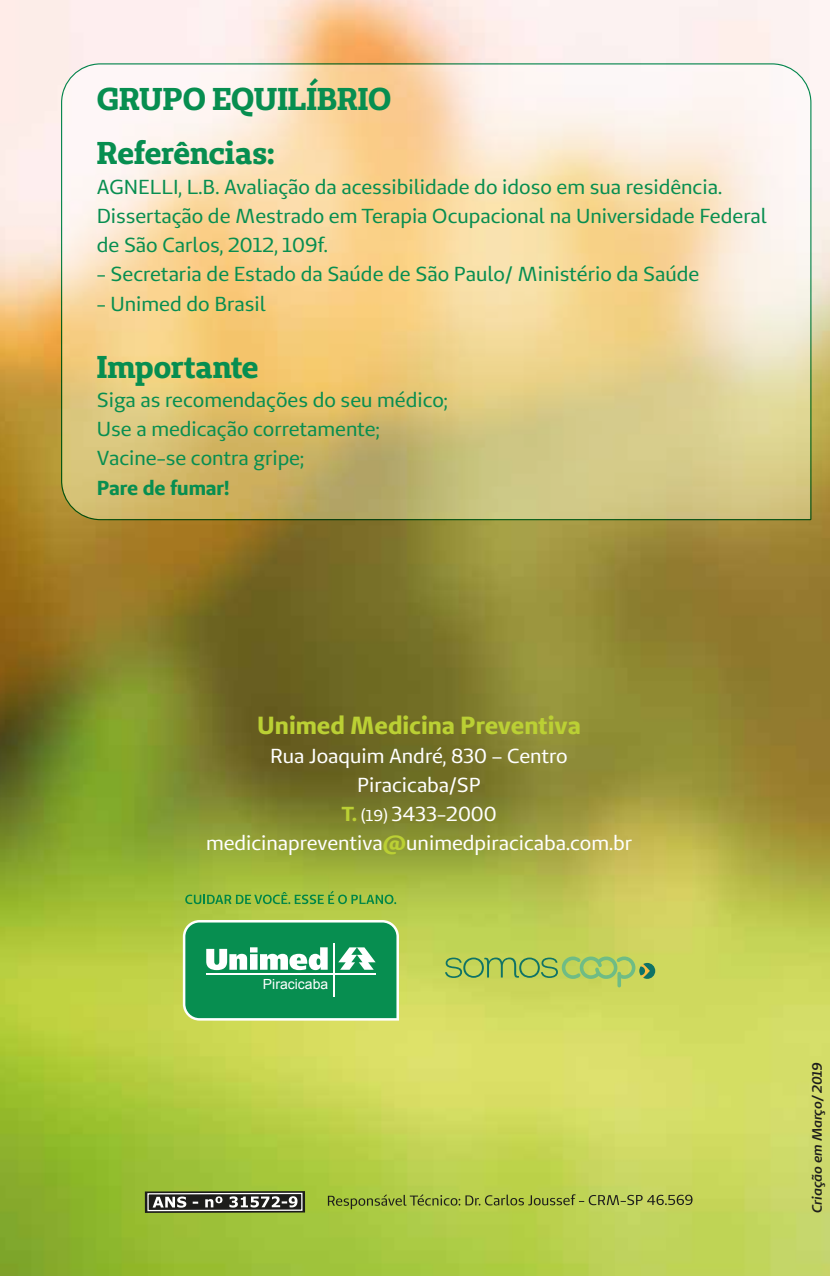
<style>
.page{position:relative;width:830px;height:1276px;background:#fff}
.page>*{position:absolute;margin:0;border:0;box-sizing:border-box;transform-origin:0 0}
.t1{font:700 31.5px/54px "Unimed Slab";letter-spacing:-.005em;color:#078e50}
.t2{font:700 24.75px "Unimed Sans";color:#bbd034}
.t3{font:20.25px/29.2px "Unimed Sans";color:#078e50}
.t4{font:20.25px/28.8px "Unimed Sans";color:#fff;text-align:center}
.t5{font:700 20.25px "Unimed Sans";color:#078e50}
.t6{font:13.95px "Arial";color:#fff}
.t7{font:italic 600 13.5px "Unimed Sans";letter-spacing:-.005em;color:#1d1d1b}
.s1{font-weight:700;color:#bbd034}
.s2{font-size:15.75px}
</style>
<div class="page">
<img style="left:0;top:0;width:829px;height:1276px">
<svg style="left:145px;top:1191px;width:160px;height:22px"></svg>
<div style="left:147px;top:1192px;width:155px;height:19px;border:1px solid #fff"></div>
<svg style="left:152px;top:1196px;width:145px;height:11px"></svg>
<svg style="left:328px;top:1194px;width:364px;height:15px;background:#9daf46"></svg>
<svg style="left:61px;top:63px;width:750px;height:457px;background:#ebd5a0"></svg>
<svg style="left:445px;top:955px;width:210px;height:32px;background:#aac75e"></svg>
<svg style="left:183px;top:920px;width:216px;height:100px;background:#31a16d"></svg>
<hr style="left:206px;top:973px;width:169px;height:2px;background:#fff">
<svg style="left:185px;top:891px;width:211px;height:13px;background:#7eb444"></svg>
<h1 class="t1" style="left:97px;top:72px;width:296px">GRUPO EQUILÍBRIO<br>Referências:</h1>
<p class="t3" style="left:97px;top:172px;width:671px">AGNELLI, L.B. Avaliação da acessibilidade do idoso em sua residência.<br>Dissertação de Mestrado em Terapia Ocupacional na Universidade Federal de São Carlos, 2012, 109f.</p>
<p class="t3" style="left:97px;top:259px;width:603px">- Secretaria de Estado da Saúde de São Paulo/ Ministério da Saúde</p>
<p class="t3" style="left:97px;top:289px;width:170px">- Unimed do Brasil</p>
<h1 class="t1" style="left:97px;top:339px;width:163px">Importante</h1>
<p class="t3" style="left:97px;top:385px;width:352px">Siga as recomendações do seu médico;<br>Use a medicação corretamente;<br>Vacine-se contra gripe;</p>
<p class="t5" style="left:97px;top:474px;width:134px">Pare de fumar!</p>
<p class="t2" style="left:257px;top:709px;width:325px">Unimed Medicina Preventiva</p>
<p class="t4" style="left:206px;top:741px;width:427px">Rua Joaquim André, 830 – Centro<br>Piracicaba/SP<br><span class="s1">T.</span> <span class="s2">(19)</span> 3433-2000 medicinapreventiva<span class="s1">@</span>unimedpiracicaba.com.br</p>
<p class="t6" style="left:263px;top:975px;width:67px">Piracicaba</p>
<p class="t7" style="left:807px;top:1213px;width:152px;rotate:-90deg">Criação em Março/ 2019</p>
</div>
